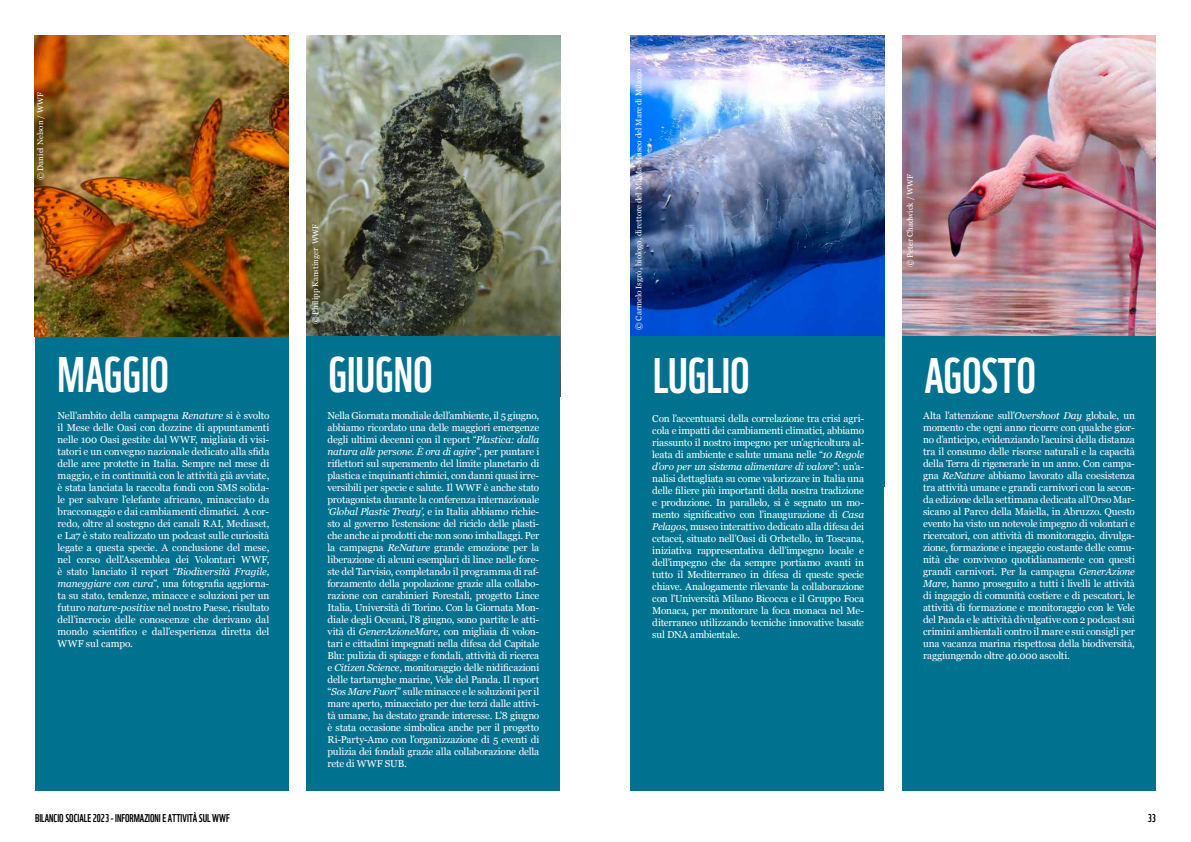
<style>
.page{position:relative;width:1191px;height:842px;background:#fff}
.page>*{position:absolute;margin:0;border:0;box-sizing:border-box;transform-origin:0 0}
.t1{font:48.6px "WWF";color:#fff}
.t2{font:11px "WWF";color:#000}
.t3{font:10px/12px "Georgia";letter-spacing:-.015em;color:#fff;text-align:justify}
.t4{font:8px "Georgia";color:#fff}
.s1{font-style:italic}
</style>
<div class="page">
<img style="left:630px;top:35px;width:254px;height:301px">
<img style="left:902px;top:35px;width:254px;height:301px">
<div style="left:902px;top:336px;width:254px;height:455px;background:#00728f"></div>
<img style="left:306px;top:35px;width:254px;height:301px">
<div style="left:35px;top:336px;width:254px;height:455px;background:#00728f"></div>
<div style="left:306px;top:336px;width:254px;height:455px;background:#00728f"></div>
<img style="left:35px;top:35px;width:254px;height:301px">
<div style="left:630px;top:336px;width:254px;height:455px;background:#00728f"></div>
<p class="t4" style="left:35px;top:180px;width:89px;rotate:-90deg">© Daniel Nelson / WWF</p>
<p class="t4" style="left:309px;top:324px;width:102px;rotate:-90deg">© Philipp Kanstinger WWF</p>
<h1 class="t1" style="left:58px;top:337px;width:113px">MAGGIO</h1>
<h1 class="t1" style="left:328px;top:337px;width:106px">GIUGNO</h1>
<p class="t3" style="left:58px;top:409px;width:213px">Nell’ambito della campagna <span class="s1">Renature</span> si è svolto il Mese delle Oasi con dozzine di appuntamenti nelle 100 Oasi gestite dal WWF, migliaia di visi&shy;tatori e un convegno nazionale dedicato alla sfida delle aree protette in Italia. Sempre nel mese di maggio, e in continuità con le attività già avviate, è stata lanciata la raccolta fondi con SMS solida&shy;le per salvare l’elefante africano, minacciato da bracconaggio e dai cambiamenti climatici. A cor&shy;redo, oltre al sostegno dei canali RAI, Mediaset, e La7 è stato realizzato un podcast sulle curiosità legate a questa specie. A conclusione del mese, nel corso dell’Assemblea dei Volontari WWF, è stato lanciato il report “<span class="s1">Biodiversità Fragile, maneggiare con cura</span>”, una fotografia aggiorna&shy;ta su stato, tendenze, minacce e soluzioni per un futuro <span class="s1">nature-positive</span> nel nostro Paese, risultato dell’incrocio delle conoscenze che derivano dal mondo scientifico e dall’esperienza diretta del WWF sul campo.</p>
<p class="t3" style="left:327px;top:409px;width:213px">Nella Giornata mondiale dell’ambiente, il 5 giugno, abbiamo ricordato una delle maggiori emergenze degli ultimi decenni con il report “<span class="s1">Plastica: dalla natura alle persone. È ora di agire</span>”, per puntare i riflettori sul superamento del limite planetario di plastica e inquinanti chimici, con danni quasi irre&shy;versibili per specie e salute. Il WWF è anche stato protagonista durante la conferenza internazionale <span class="s1">‘Global Plastic Treaty’,</span> e in Italia abbiamo richie&shy;sto al governo l’estensione del riciclo delle plasti&shy;che anche ai prodotti che non sono imballaggi. Per la campagna <span class="s1">ReNature</span> grande emozione per la liberazione di alcuni esemplari di lince nelle fore&shy;ste del Tarvisio, completando il programma di raf&shy;forzamento della popolazione grazie alla collabo&shy;razione con carabinieri Forestali, progetto Lince Italia, Università di Torino. Con la Giornata Mon&shy;diale degli Oceani, l’8 giugno, sono partite le atti&shy;vità di <span class="s1">GenerAzioneMare</span>, con migliaia di volon&shy;tari e cittadini impegnati nella difesa del Capitale Blu: pulizia di spiagge e fondali, attività di ricerca e <span class="s1">Citizen Science</span>, monitoraggio delle nidificazioni delle tartarughe marine, Vele del Panda. Il report “<span class="s1">Sos Mare Fuori</span>” sulle minacce e le soluzioni per il mare aperto, minacciato per due terzi dalle attivi&shy;tà umane, ha destato grande interesse. L’8 giugno è stata occasione simbolica anche per il progetto Ri-Party-Amo con l’organizzazione di 5 eventi di pulizia dei fondali grazie alla collaborazione della rete di WWF SUB.</p>
<p class="t4" style="left:633px;top:330px;width:263px;rotate:-90deg">© Carmelo Isgrò, biologo, direttore del MuMa-Museo del Mare di Milazzo</p>
<h1 class="t1" style="left:653px;top:338px;width:98px">LUGLIO</h1>
<p class="t3" style="left:652px;top:412px;width:213px">Con l’accentuarsi della correlazione tra crisi agri&shy;cola e impatti dei cambiamenti climatici, abbiamo riassunto il nostro impegno per un’agricoltura al&shy;leata di ambiente e salute umana nelle “<span class="s1">10 Regole d’oro per un sistema alimentare di valore</span>”: un’a&shy;nalisi dettagliata su come valorizzare in Italia una delle filiere più importanti della nostra tradizione e produzione. In parallelo, si è segnato un mo&shy;mento significativo con l’inaugurazione di <span class="s1">Casa Pelagos</span>, museo interattivo dedicato alla difesa dei cetacei, situato nell’Oasi di Orbetello, in Toscana, iniziativa rappresentativa dell’impegno locale e dell’impegno che da sempre portiamo avanti in tutto il Mediterraneo in difesa di queste specie chiave. Analogamente rilevante la collaborazione con l’Università Milano Bicocca e il Gruppo Foca Monaca, per monitorare la foca monaca nel Me&shy;diterraneo utilizzando tecniche innovative basate sul DNA ambientale.</p>
<p class="t4" style="left:904px;top:267px;width:94px;rotate:-90deg">© Peter Chadwick / WWF</p>
<h1 class="t1" style="left:924px;top:338px;width:113px">AGOSTO</h1>
<p class="t3" style="left:923px;top:409px;width:213px">Alta l’attenzione sull’<span class="s1">Overshoot Day</span> globale, un momento che ogni anno ricorre con qualche gior&shy;no d’anticipo, evidenziando l’acuirsi della distanza tra il consumo delle risorse naturali e la capacità della Terra di rigenerarle in un anno. Con campa&shy;gna <span class="s1">ReNature</span> abbiamo lavorato alla coesistenza tra attività umane e grandi carnivori con la secon&shy;da edizione della settimana dedicata all’Orso Mar&shy;sicano al Parco della Maiella, in Abruzzo. Questo evento ha visto un notevole impegno di volontari e ricercatori, con attività di monitoraggio, divulga&shy;zione, formazione e ingaggio costante delle comu&shy;nità che convivono quotidianamente con questi grandi carnivori. Per la campagna <span class="s1">GenerAzione Mare</span>, hanno proseguito a tutti i livelli le attività di ingaggio di comunità costiere e di pescatori, le attività di formazione e monitoraggio con le Vele del Panda e le attività divulgative con 2 podcast sui crimini ambientali contro il mare e sui consigli per una vacanza marina rispettosa della biodiversità, raggiungendo oltre 40.000 ascolti.</p>
<p class="t2" style="left:35px;top:810px;width:196px">BILANCIO SOCIALE 2023 - INFORMAZIONI E ATTIVITÀ SUL WWF</p>
<p class="t2" style="left:1147px;top:810px;width:10px">33</p>
</div>
